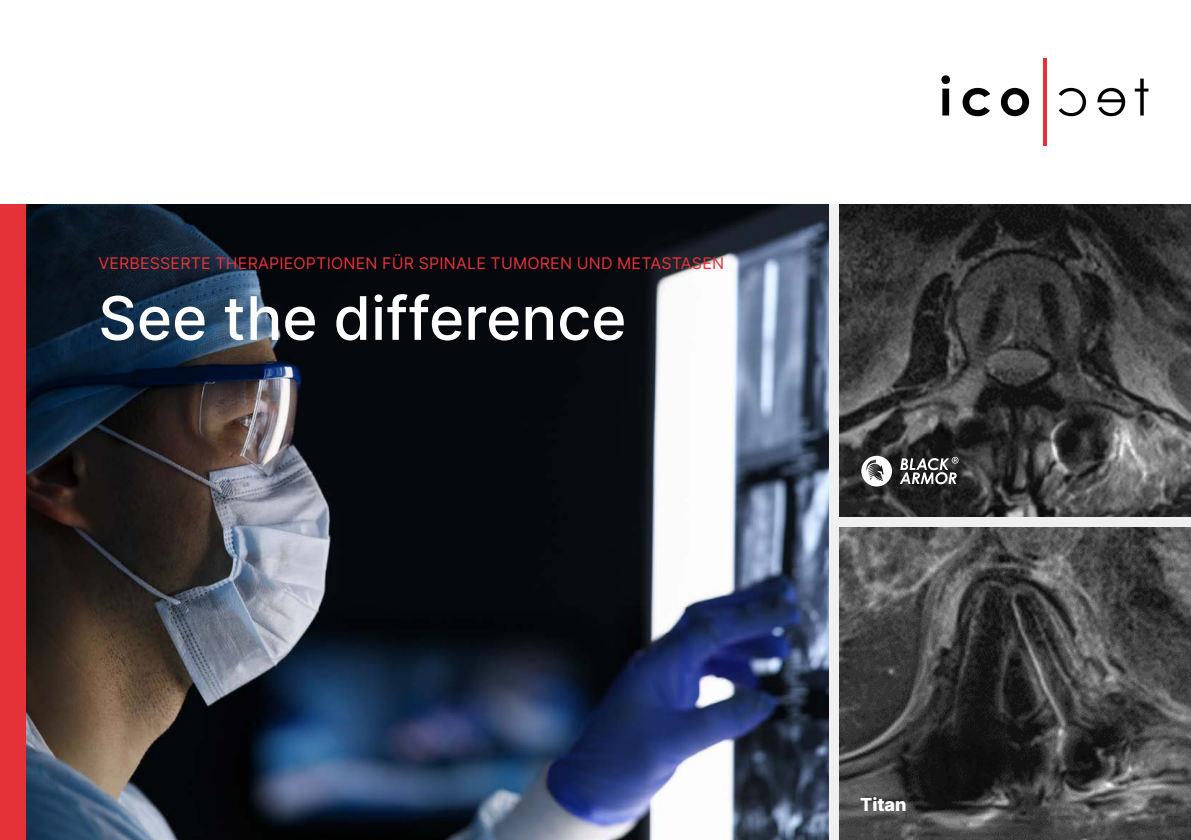
<style>
.page{position:relative;width:1191px;height:840px;background:#fff}
.page>*{position:absolute;margin:0;border:0;box-sizing:border-box;transform-origin:0 0}
.t1{font:60px "Inter";color:#fff}
.t2{font:18px "Inter";color:#fff}
.t3{font:16px "Inter";letter-spacing:.01em;color:#e53238}
</style>
<div class="page">
<div style="left:0;top:204px;width:28px;height:635px;background:#e53238"></div>
<svg style="left:962px;top:88px;width:28px;height:28px"></svg>
<svg style="left:1001px;top:88px;width:28px;height:28px"></svg>
<svg style="left:1134px;top:79px;width:14px;height:36px"></svg>
<svg style="left:1097px;top:88px;width:28px;height:28px"></svg>
<svg style="left:1058px;top:88px;width:28px;height:28px"></svg>
<hr style="left:1043px;top:58px;width:3px;height:88px;background:#e73037">
<svg style="left:941px;top:75px;width:9px;height:40px"></svg>
<img style="left:27px;top:204px;width:801px;height:635px">
<img style="left:839px;top:204px;width:352px;height:312px">
<img style="left:839px;top:527px;width:352px;height:312px">
<svg style="left:899px;top:456px;width:59px;height:28px"></svg>
<svg style="left:861px;top:455px;width:31px;height:31px"></svg>
<p class="t3" style="left:98px;top:251px;width:627px">VERBESSERTE THERAPIEOPTIONEN FÜR SPINALE TUMOREN UND METASTASEN</p>
<h1 class="t1" style="left:98px;top:274px;width:530px">See the difference</h1>
<p class="t2" style="left:860px;top:791px;width:48px">Titan</p>
</div>
